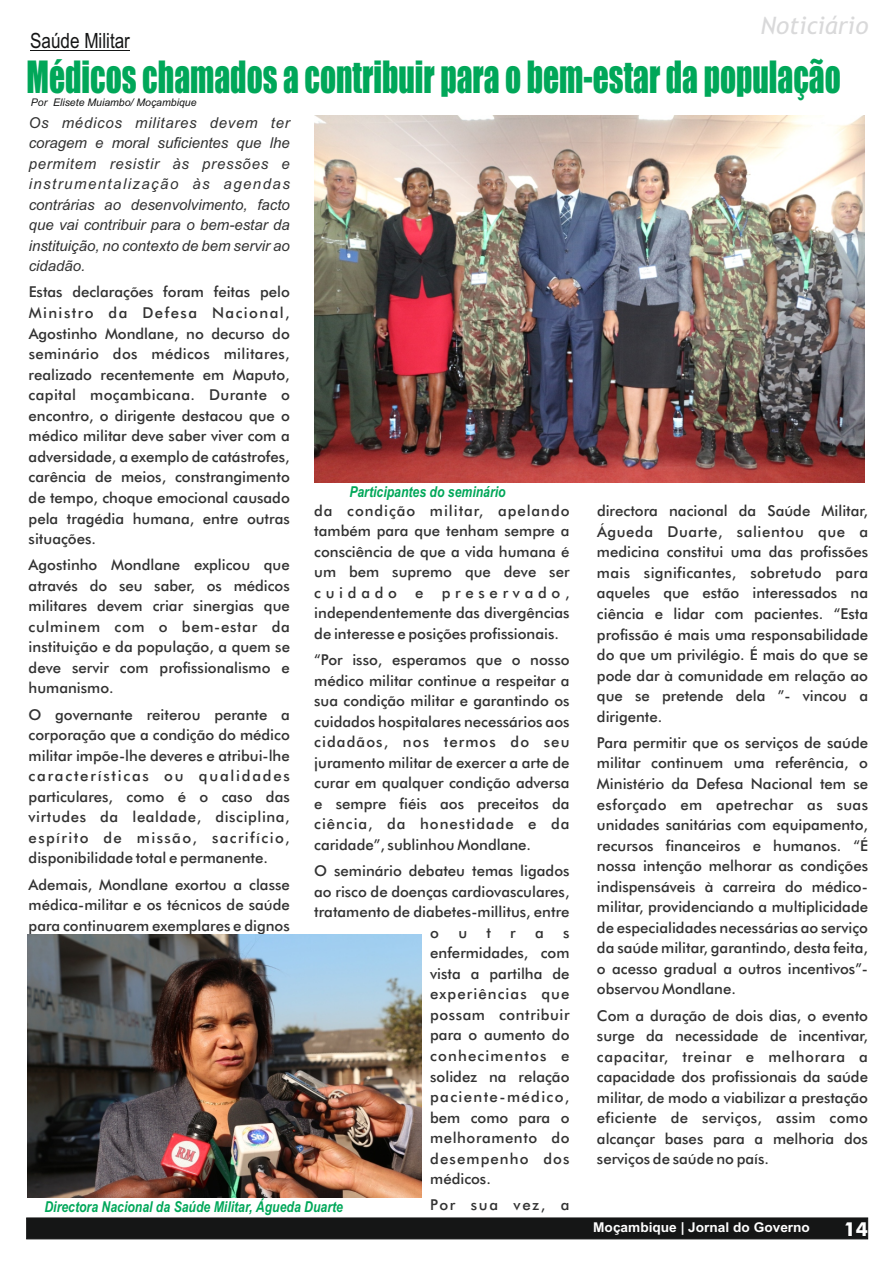
<style>
.page{position:relative;width:893px;height:1263px;background:#fff}
.page>*{position:absolute;margin:0;border:0;box-sizing:border-box;transform-origin:0 0}
.t1{font:41.1px "Impact";color:#00a759;scale:.77 1}
.t2{font:italic 24.15px "Trebuchet MS";color:#d9d9da}
.t3{font:21px "Arial";color:#151616;scale:.82 1}
.t4{font:700 19.2px "Futura BT";color:#fff}
.t5{font:500 15px/20.5px "Futura BT";color:#323232;text-align:justify}
.t6{font:italic 15px/20.5px "Arial";color:#323232;text-align:justify}
.t7{font:italic 700 15px "Arial";color:#00a759;scale:.82 1}
.t8{font:500 15px "Futura BT";letter-spacing:.115em;color:#323232}
.t9{font:700 13.5px "Arial";color:#fff}
.t10{font:italic 10.5px "Arial";color:#151616}
</style>
<div class="page">
<svg style="left:26px;top:1217px;width:842px;height:23px;background:#1f2020"></svg>
<hr style="left:30px;top:50px;width:100px;height:1px;background:#151616">
<img style="left:314px;top:115px;width:551px;height:367px">
<img style="left:28px;top:935px;width:394px;height:262px">
<h3 class="t3" style="left:30px;top:32px;width:123px">Saúde Militar</h3>
<h2 class="t2" style="left:761px;top:16px;width:109px">Noticiário</h2>
<h1 class="t1" style="left:27px;top:61px;width:1059px">Médicos chamados a contribuir para o bem-estar da população</h1>
<p class="t6" style="left:29px;top:113px;width:263px">Os médicos militares devem ter coragem e moral suficientes que lhe permitem resistir às pressões e instrumentalização às agendas contrárias ao desenvolvimento, facto que vai contribuir para o bem-estar da instituição, no contexto de bem servir ao cidadão.</p>
<p class="t5" style="left:29px;top:283px;width:263px">Estas declarações foram feitas pelo Ministro da Defesa Nacional, Agostinho Mondlane, no decurso do seminário dos médicos militares, realizado recentemente em Maputo, capital moçambicana. Durante o encontro, o dirigente destacou que o médico militar deve saber viver com a adversidade, a exemplo de catástrofes, carência de meios, constrangimento de tempo, choque emocional causado pela tragédia humana, entre outras situações.</p>
<p class="t5" style="left:29px;top:556px;width:263px">Agostinho Mondlane explicou que através do seu saber, os médicos militares devem criar sinergias que culminem com o bem-estar da instituição e da população, a quem se deve servir com profissionalismo e humanismo.</p>
<p class="t5" style="left:29px;top:705px;width:263px">O governante reiterou perante a corporação que a condição do médico militar impõe-lhe deveres e atribui-lhe características ou qualidades particulares, como é o caso das virtudes da lealdade, disciplina, espírito de missão, sacrifício, disponibilidade total e permanente.</p>
<p class="t5" style="left:29px;top:875px;width:263px">Ademais, Mondlane exortou a classe médica-militar e os técnicos de saúde para continuarem exemplares e dignos</p>
<p class="t10" style="left:31px;top:98px;width:167px">Por Elisete Muiambo/ Moçambique</p>
<p class="t7" style="left:349px;top:486px;width:192px">Participantes do seminário</p>
<p class="t5" style="left:314px;top:501px;width:257px">da condição militar, apelando também para que tenham sempre a consciência de que a vida humana é um bem supremo que deve ser cuidado e preservado, independentemente das divergências de interesse e posições profissionais.</p>
<p class="t5" style="left:314px;top:651px;width:257px">“Por isso, esperamos que o nosso médico militar continue a respeitar a sua condição militar e garantindo os cuidados hospitalares necessários aos cidadãos, nos termos do seu juramento militar de exercer a arte de curar em qualquer condição adversa e sempre fiéis aos preceitos da ciência, da honestidade e da caridade”, sublinhou Mondlane.</p>
<p class="t5" style="left:314px;top:862px;width:257px">O seminário debateu temas ligados</p>
<p class="t5" style="left:314px;top:882px;width:257px">ao risco de doenças cardiovasculares,</p>
<p class="t5" style="left:314px;top:903px;width:257px">tratamento de diabetes-millitus, entre</p>
<p class="t5" style="left:430px;top:923px;width:10px">o</p>
<p class="t5" style="left:458px;top:923px;width:10px">u</p>
<p class="t5" style="left:486px;top:923px;width:6px">t</p>
<p class="t5" style="left:510px;top:923px;width:7px">r</p>
<p class="t5" style="left:535px;top:923px;width:10px">a</p>
<p class="t5" style="left:597px;top:502px;width:273px">directora nacional da Saúde Militar, Águeda Duarte, salientou que a medicina constitui uma das profissões mais significantes, sobretudo para aqueles que estão interessados na ciência e lidar com pacientes. “Esta profissão é mais uma responsabilidade do que um privilégio. É mais do que se pode dar à comunidade em relação ao que se pretende dela ”- vincou a dirigente.</p>
<p class="t5" style="left:597px;top:734px;width:273px">Para permitir que os serviços de saúde militar continuem uma referência, o Ministério da Defesa Nacional tem se esforçado em apetrechar as suas unidades sanitárias com equipamento, recursos financeiros e humanos. “É nossa intenção melhorar as condições indispensáveis à carreira do médico&shy;militar, providenciando a multiplicidade de especialidades necessárias ao serviço da saúde militar, garantindo, desta feita, o acesso gradual a outros incentivos”- observou Mondlane.</p>
<p class="t5" style="left:597px;top:1006px;width:273px">Com a duração de dois dias, o evento surge da necessidade de incentivar, capacitar, treinar e melhorara a capacidade dos profissionais da saúde militar, de modo a viabilizar a prestação eficiente de serviços, assim como alcançar bases para a melhoria dos serviços de saúde no país.</p>
<p class="t5" style="left:430px;top:923px;width:141px;text-indent:133px">s enfermidades, com vista a partilha de experiências que possam contribuir para o aumento do conhecimentos e solidez na relação paciente-médico, bem como para o melhoramento do desempenho dos médicos.</p>
<p class="t8" style="left:430px;top:1199px;width:141px">Por sua vez, a</p>
<p class="t7" style="left:44px;top:1201px;width:366px">Directora Nacional da Saúde Militar, Águeda Duarte</p>
<p class="t9" style="left:593px;top:1222px;width:218px">Moçambique | Jornal do Governo</p>
<p class="t4" style="left:844px;top:1221px;width:26px">14</p>
</div>
